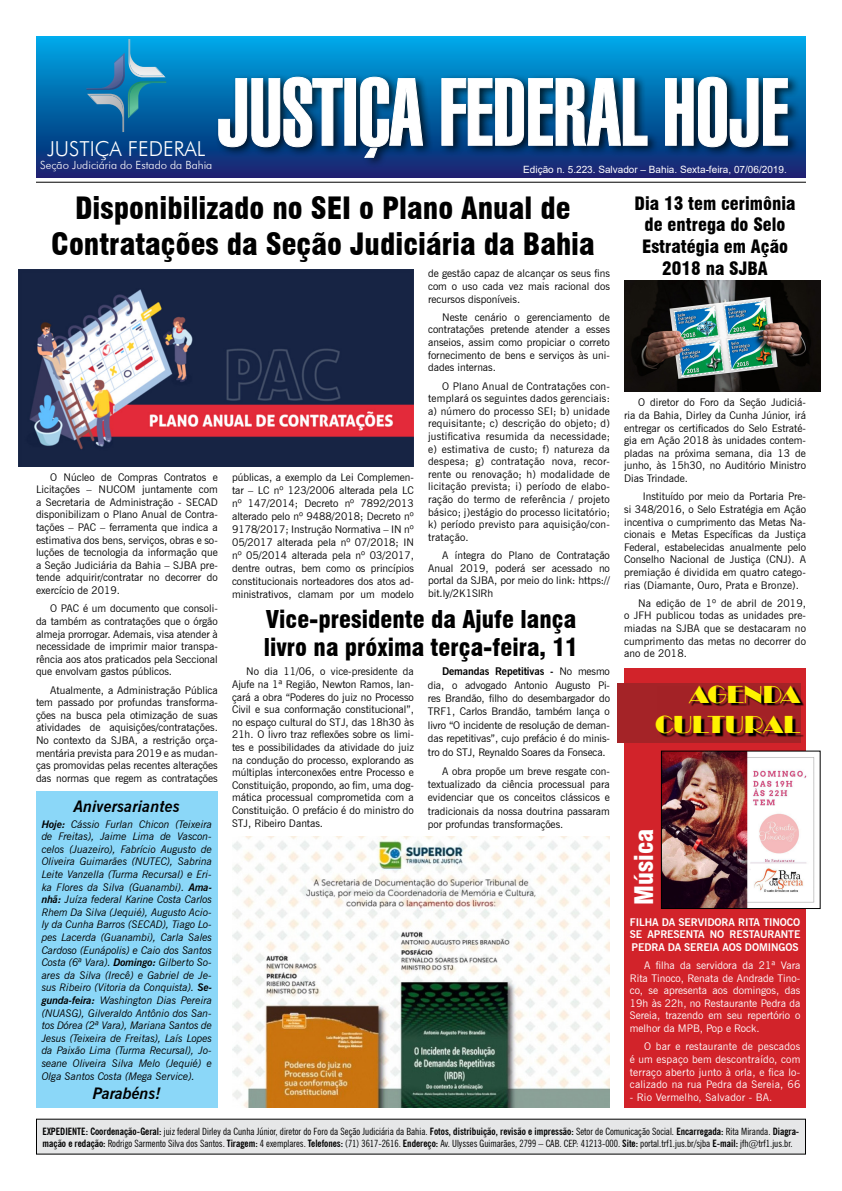
<style>
.page{position:relative;width:842px;height:1191px;background:#fff}
.page>*{position:absolute;margin:0;border:0;box-sizing:border-box;transform-origin:0 0}
.t1{font:900 extra-condensed 92.6px "Swiss 911 BT";color:#fff;scale:1.08 1}
.t2{font:900 condensed 30px/36px "Swiss 721 BT";color:#000;text-align:center}
.t3{font:25.4px/30.5px "Broadway";color:#fff200;text-align:right}
.t4{font:900 condensed 25px "Swiss 721 BT";color:#fff}
.t5{font:900 condensed 24px/28.8px "Swiss 721 BT";color:#000}
.t6{font:300 20.6px "Futura BT";color:#fff}
.t7{font:900 condensed 18px/21.6px "Swiss 721 BT";color:#000;text-align:center}
.t8{font:italic 700 16px "News Gothic BT";letter-spacing:.01em;color:#000}
.t9{font:300 11.3px "Futura BT";color:#fff}
.t10{font:10.5px/12.6px "News Gothic BT";color:#000;text-align:justify}
.t11{font:italic 10.5px/12.6px "News Gothic BT";letter-spacing:-.01em;color:#000;text-align:justify}
.t12{font:10.5px/12.6px "News Gothic BT";letter-spacing:.02em;color:#fff;text-align:justify}
.t13{font:700 10.5px/12.6px "News Gothic BT";letter-spacing:-.01em;color:#fff;text-align:justify}
.t14{font:condensed 10px/12px "News Gothic BT";color:#000}
.t15{font:10px "Arial";color:#fff}
.s1{font-weight:700}
</style>
<div class="page">
<hr style="left:36px;top:182px;width:770px;height:1px;background:#000">
<svg style="left:36px;top:36px;width:770px;height:141px;background:#0572b6"></svg>
<div style="left:216px;top:73px;width:584px;height:95px;background:#000;opacity:.75"></div>
<svg style="left:218px;top:77px;width:125px;height:70px;background:#1d5074"></svg>
<svg style="left:360px;top:77px;width:63px;height:81px;background:#1e4c70"></svg>
<svg style="left:441px;top:78px;width:207px;height:68px;background:#225172"></svg>
<svg style="left:665px;top:77px;width:123px;height:70px;background:#1e5072"></svg>
<img style="left:128px;top:81px;width:38px;height:37px">
<svg style="left:130px;top:77px;width:33px;height:7px"></svg>
<img style="left:128px;top:39px;width:38px;height:38px">
<img style="left:86px;top:53px;width:39px;height:37px">
<svg style="left:86px;top:55px;width:38px;height:77px;background:#147cba"></svg>
<img style="left:87px;top:94px;width:37px;height:38px">
<div style="left:36px;top:791px;width:182px;height:317px;background:#8bd7f8"></div>
<div style="left:36px;top:1119px;width:769px;height:35px;background:#e6e7e8"></div>
<img style="left:19px;top:269px;width:395px;height:198px">
<img style="left:232px;top:836px;width:378px;height:271px">
<div style="left:624px;top:668px;width:182px;height:439px;background:#d2232a"></div>
<div style="left:617px;top:683px;width:183px;height:60px;background:#a42327"></div>
<svg style="left:658px;top:686px;width:146px;height:51px"></svg>
<img style="left:663px;top:752px;width:152px;height:155px">
<div style="left:661px;top:750px;width:160px;height:159px;border:1px solid #000"></div>
<img style="left:624px;top:280px;width:196px;height:112px">
<h1 class="t1" style="left:218px;top:62px;width:530px">JUSTIÇA FEDERAL HOJE</h1>
<h3 class="t6" style="left:47px;top:136px;width:160px">JUSTIÇA FEDERAL</h3>
<p class="t9" style="left:40px;top:158px;width:174px">Seção Judiciária do Estado da Bahia</p>
<p class="t15" style="left:523px;top:162px;width:265px">Edição n. 5.223. Salvador – Bahia. Sexta-feira, 07/06/2019.</p>
<h2 class="t2" style="left:51px;top:190px;width:545px">Disponibilizado no SEI o Plano Anual de<br>Contratações da Seção Judiciária da Bahia</h2>
<h3 class="t7" style="left:635px;top:192px;width:162px">Dia 13 tem cerimônia de entrega do Selo<br>Estratégia em Ação<br>2018 na SJBA</h3>
<p class="t10" style="left:428px;top:267px;width:183px">de gestão capaz de alcançar os seus fins com o uso cada vez mais racional dos recursos disponíveis.</p>
<p class="t10" style="left:428px;top:311px;width:183px;text-indent:14px">Neste cenário o gerenciamento de contratações pretende atender a esses anseios, assim como propiciar o correto fornecimento de bens e serviços às uni&shy;dades internas.</p>
<p class="t10" style="left:428px;top:379px;width:183px;text-indent:14px">O Plano Anual de Contratações con&shy;templará os seguintes dados gerenciais: a) número do processo SEI; b) unidade requisitante; c) descrição do objeto; d) justificativa resumida da necessidade; e) estimativa de custo; f) natureza da despesa; g) contratação nova, recor&shy;rente ou renovação; h) modalidade de licitação prevista; i) período de elabo&shy;ração do termo de referência / projeto básico; j)estágio do processo licitatório; k) período previsto para aquisição/con&shy;tratação.</p>
<p class="t10" style="left:428px;top:549px;width:183px;text-indent:14px">A íntegra do Plano de Contratação Anual 2019, poderá ser acessado no portal da SJBA, por meio do link: https:// bit.ly/2K1SlRh</p>
<h3 class="t5" style="left:264px;top:604px;width:316px">Vice-presidente da Ajufe lança livro na próxima terça-feira, 11</h3>
<p class="t10" style="left:232px;top:665px;width:183px;text-indent:14px">No dia 11/06, o vice-presidente da Ajufe na 1ª Região, Newton Ramos, lan&shy;çará a obra “Poderes do juiz no Processo Civil e sua conformação constitucional”, no espaço cultural do STJ, das 18h30 às 21h. O livro traz reflexões sobre os limi&shy;tes e possibilidades da atividade do juiz na condução do processo, explorando as múltiplas interconexões entre Processo e Constituição, propondo, ao fim, uma dog&shy;mática processual comprometida com a Constituição. O prefácio é do ministro do STJ, Ribeiro Dantas.</p>
<p class="t10" style="left:428px;top:665px;width:184px;line-height:13.4px;text-indent:14px"><span class="s1">Demandas Repetitivas -</span> No mesmo dia, o advogado Antonio Augusto Pi&shy;res Brandão, filho do desembargador do TRF1, Carlos Brandão, também lança o livro “O incidente de resolução de deman&shy;das repetitivas”, cujo prefácio é do minis&shy;tro do STJ, Reynaldo Soares da Fonseca.</p>
<p class="t10" style="left:624px;top:396px;width:183px;text-indent:14px">O diretor do Foro da Seção Judiciá&shy;ria da Bahia, Dirley da Cunha Júnior, irá entregar os certificados do Selo Estraté&shy;gia em Ação 2018 às unidades contem&shy;pladas na próxima semana, dia 13 de junho, às 15h30, no Auditório Ministro Dias Trindade.</p>
<p class="t10" style="left:624px;top:490px;width:183px;text-indent:19px">Instituído por meio da Portaria Pre&shy;si 348/2016, o Selo Estratégia em Ação incentiva o cumprimento das Metas Na&shy;cionais e Metas Específicas da Justiça Federal, estabelecidas anualmente pelo Conselho Nacional de Justiça (CNJ). A premiação é dividida em quatro catego&shy;rias (Diamante, Ouro, Prata e Bronze).</p>
<p class="t10" style="left:624px;top:597px;width:183px;text-indent:14px">Na edição de 1º de abril de 2019, o JFH publicou todas as unidades pre&shy;miadas na SJBA que se destacaram no cumprimento das metas no decorrer do ano de 2018.</p>
<p class="t10" style="left:36px;top:470px;width:183px;text-indent:14px">O Núcleo de Compras Contratos e Licitações – NUCOM juntamente com a Secretaria de Administração - SECAD disponibilizam o Plano Anual de Contra&shy;tações – PAC – ferramenta que indica a estimativa dos bens, serviços, obras e so&shy;luções de tecnologia da informação que a Seção Judiciária da Bahia – SJBA pre&shy;tende adquirir/contratar no decorrer do exercício de 2019.</p>
<p class="t10" style="left:36px;top:602px;width:183px;text-indent:14px">O PAC é um documento que consoli&shy;da também as contratações que o órgão almeja prorrogar. Ademais, visa atender à necessidade de imprimir maior transpa&shy;rência aos atos praticados pela Seccional que envolvam gastos públicos.</p>
<p class="t10" style="left:36px;top:683px;width:183px;text-indent:14px">Atualmente, a Administração Pública tem passado por profundas transforma&shy;ções na busca pela otimização de suas atividades de aquisições/contratações.<br>No contexto da SJBA, a restrição orça&shy;mentária prevista para 2019 e as mudan&shy;ças promovidas pelas recentes alterações das normas que regem as contratações</p>
<p class="t10" style="left:232px;top:470px;width:183px;line-height:13px">públicas, a exemplo da Lei Complemen&shy;tar – LC nº 123/2006 alterada pela LC nº 147/2014; Decreto nº 7892/2013 alterado pelo nº 9488/2018; Decreto nº 9178/2017; Instrução Normativa – IN nº 05/2017 alterada pela nº 07/2018; IN nº 05/2014 alterada pela nº 03/2017, dentre outras, bem como os princípios constitucionais norteadores dos atos ad&shy;ministrativos, clamam por um modelo</p>
<h3 class="t3" style="left:655px;top:679px;width:147px">AGENDA<br>CULTURAL</h3>
<p class="t10" style="left:428px;top:764px;width:183px;line-height:13.4px;text-indent:14px">A obra propõe um breve resgate con&shy;textualizado da ciência processual para evidenciar que os conceitos clássicos e tradicionais da nossa doutrina passaram por profundas transformações.</p>
<h3 class="t8" style="left:74px;top:796px;width:108px">Aniversariantes</h3>
<p class="t11" style="left:42px;top:817px;width:172px"><span class="s1">Hoje:</span> Cássio Furlan Chicon (Teixeira de Freitas), Jaime Lima de Vascon&shy;celos (Juazeiro), Fabrício Augusto de Oliveira Guimarães (NUTEC), Sabrina Leite Vanzella (Turma Recursal) e Eri&shy;ka Flores da Silva (Guanambi). <span class="s1">Ama&shy;nhã:</span> Juíza federal Karine Costa Carlos Rhem Da Silva (Jequié), Augusto Acio&shy;ly da Cunha Barros (SECAD), Tiago Lo&shy;pes Lacerda (Guanambi), Carla Sales Cardoso (Eunápolis) e Caio dos Santos Costa (6ª Vara). <span class="s1">Domingo:</span> Gilberto So&shy;ares da Silva (Irecê) e Gabriel de Je&shy;sus Ribeiro (Vitoria da Conquista). <span class="s1">Se&shy;gunda-feira:</span> Washington Dias Pereira (NUASG), Gilveraldo Antônio dos San&shy;tos Dórea (2ª Vara), Mariana Santos de Jesus (Teixeira de Freitas), Laís Lopes da Paixão Lima (Turma Recursal), Jo&shy;seane Oliveira Silva Melo (Jequié) e Olga Santos Costa (Mega Service).</p>
<h3 class="t8" style="left:93px;top:1083px;width:69px">Parabéns!</h3>
<p class="t14" style="left:43px;top:1125px;width:758px"><span class="s1">EXPEDIENTE: Coordenação-Geral:</span> juiz federal Dirley da Cunha Júnior, diretor do Foro da Seção Judiciária da Bahia. <span class="s1">Fotos, distribuição, revisão e impressão:</span> Setor de Comunicação Social. <span class="s1">Encarregada:</span> Rita Miranda. <span class="s1">Diagra&shy;mação e redação:</span> Rodrigo Sarmento Silva dos Santos. <span class="s1">Tiragem:</span> 4 exemplares. <span class="s1">Telefones:</span> (71) 3617-2616. <span class="s1">Endereço:</span> Av. Ulysses Guimarães, 2799 – CAB. CEP: 41213-000. <span class="s1">Site:</span> portal.trf1.jus.br/sjba <span class="s1">E-mail:</span> jfh@trf1.jus.br.</p>
<h3 class="t4" style="left:629px;top:904px;width:77px;rotate:-90deg">Música</h3>
<p class="t13" style="left:630px;top:915px;width:172px">FILHA DA SERVIDORA RITA TINOCO SE APRESENTA NO RESTAURANTE PEDRA DA SEREIA AOS DOMINGOS</p>
<p class="t12" style="left:630px;top:959px;width:172px;text-indent:14px">A filha da servidora da 21ª Vara Rita Tinoco, Renata de Andrade Tino&shy;co, se apresenta aos domingos, das 19h às 22h, no Restaurante Pedra da Sereia, trazendo em seu repertório o melhor da MPB, Pop e Rock.</p>
<p class="t12" style="left:630px;top:1040px;width:172px;text-indent:14px">O bar e restaurante de pescados é um espaço bem descontraído, com terraço aberto junto à orla, e fica lo&shy;calizado na rua Pedra da Sereia, 66</p>
<p class="t12" style="left:630px;top:1090px;width:144px">- Rio Vermelho, Salvador - BA.</p>
</div>
